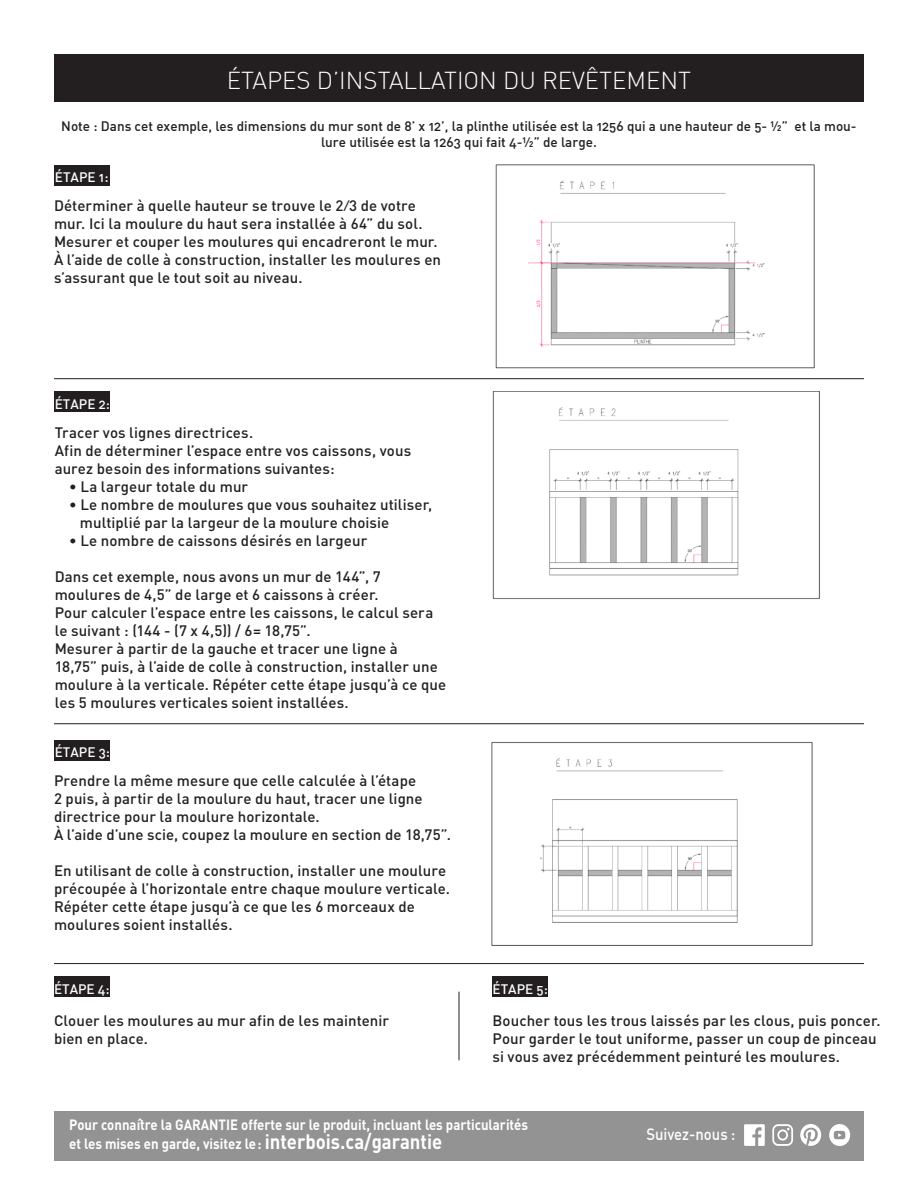
<style>
.page{position:relative;width:918px;height:1188px;background:#fff}
.page>*{position:absolute;margin:0;border:0;box-sizing:border-box;transform-origin:0 0}
.Titre_En-tête{font:300 24px "DIN";color:#fff}
.t1{font:16.2px "DIN Medium Alternate";color:#fff;scale:.92 1}
.Texte{font:500 15px/18px "DIN";letter-spacing:.005em;color:#231f20}
.t2{font:700 14.7px/19px "DIN";color:#fff;scale:.9 1}
.Petit_texte{font:13.5px/16.2px "DIN Medium Alternate";color:#231f20;text-align:center}
.Petit_texte-2{font:13.5px "DIN Medium Alternate";color:#fff}
.s1{font-size:20.55px}
</style>
<div class="page">
<div style="left:54px;top:1111px;width:810px;height:50px;background:#939393"></div>
<svg style="left:744px;top:1124px;width:21px;height:22px"></svg>
<svg style="left:800px;top:1124px;width:21px;height:22px"></svg>
<svg style="left:829px;top:1124px;width:21px;height:22px"></svg>
<svg style="left:772px;top:1124px;width:21px;height:22px"></svg>
<div style="left:54px;top:54px;width:810px;height:48px;background:#231f20"></div>
<div style="left:54px;top:165px;width:56px;height:21px;background:#231f20"></div>
<div style="left:55px;top:392px;width:55px;height:20px;background:#231f20"></div>
<div style="left:54px;top:977px;width:56px;height:20px;background:#231f20"></div>
<div style="left:493px;top:977px;width:55px;height:20px;background:#231f20"></div>
<div style="left:55px;top:740px;width:55px;height:21px;background:#231f20"></div>
<img style="left:495px;top:164px;width:320px;height:205px">
<img style="left:493px;top:392px;width:327px;height:207px">
<img style="left:491px;top:741px;width:322px;height:205px">
<hr style="left:54px;top:378px;width:810px;height:1px;background:#231f20">
<hr style="left:54px;top:723px;width:810px;height:1px;background:#231f20">
<hr style="left:54px;top:963px;width:810px;height:1px;background:#231f20">
<hr style="left:459px;top:992px;width:1px;height:68px;background:#231f20">
<p class="Titre_En-tête" style="left:227px;top:66px;width:466px">ÉTAPES D’INSTALLATION DU REVÊTEMENT</p>
<p class="Petit_texte" style="left:61px;top:117px;width:797px">Note : Dans cet exemple, les dimensions du mur sont de 8’ x 12’, la plinthe utilisée est la 1256 qui a une hauteur de 5- ½” et la mou&shy;lure utilisée est la 1263 qui fait 4-½” de large.</p>
<p class="Petit_texte-2" style="left:55px;top:169px;width:55px">ÉTAPE 1:</p>
<p class="Texte" style="left:54px;top:196px;width:389px">Déterminer à quelle hauteur se trouve le 2⁄3 de votre mur. Ici la moulure du haut sera installée à 64” du sol.<br>Mesurer et couper les moulures qui encadreront le mur.<br>À l’aide de colle à construction, installer les moulures en s’assurant que le tout soit au niveau.</p>
<p class="Petit_texte-2" style="left:55px;top:395px;width:57px">ÉTAPE 2:</p>
<p class="Texte" style="left:55px;top:423px;width:200px">Tracer vos lignes directrices.</p>
<p class="Texte" style="left:55px;top:441px;width:358px">Afin de déterminer l’espace entre vos caissons, vous aurez besoin des informations suivantes:</p>
<p class="Texte" style="left:69px;top:477px;width:181px">• La largeur totale du mur</p>
<p class="Texte" style="left:69px;top:495px;width:365px">• Le nombre de moulures que vous souhaitez utiliser,</p>
<p class="Texte" style="left:80px;top:513px;width:311px">multiplié par la largeur de la moulure choisie</p>
<p class="Texte" style="left:69px;top:531px;width:300px">• Le nombre de caissons désirés en largeur</p>
<p class="Texte" style="left:55px;top:567px;width:328px">Dans cet exemple, nous avons un mur de 144”, 7 moulures de 4,5” de large et 6 caissons à créer.</p>
<p class="Texte" style="left:55px;top:603px;width:393px">Pour calculer l’espace entre les caissons, le calcul sera le suivant : (144 - (7 x 4,5)) / 6= 18,75”.<br>Mesurer à partir de la gauche et tracer une ligne à<br>18,75” puis, à l’aide de colle à construction, installer une moulure à la verticale. Répéter cette étape jusqu’à ce que les 5 moulures verticales soient installées.</p>
<p class="Petit_texte-2" style="left:55px;top:744px;width:57px">ÉTAPE 3:</p>
<p class="Texte" style="left:54px;top:772px;width:370px">Prendre la même mesure que celle calculée à l’étape<br>2 puis, à partir de la moulure du haut, tracer une ligne directrice pour la moulure horizontale.</p>
<p class="Texte" style="left:54px;top:826px;width:399px">À l’aide d’une scie, coupez la moulure en section de 18,75”.</p>
<p class="Texte" style="left:54px;top:862px;width:398px">En utilisant de colle à construction, installer une moulure précoupée à l’horizontale entre chaque moulure verticale.<br>Répéter cette étape jusqu’à ce que les 6 morceaux de moulures soient installés.</p>
<p class="Petit_texte-2" style="left:54px;top:980px;width:57px">ÉTAPE 4:</p>
<p class="Petit_texte-2" style="left:493px;top:980px;width:57px">ÉTAPE 5:</p>
<p class="Texte" style="left:54px;top:1011px;width:337px">Clouer les moulures au mur afin de les maintenir bien en place.</p>
<p class="Texte" style="left:493px;top:1011px;width:390px">Boucher tous les trous laissés par les clous, puis poncer.<br>Pour garder le tout uniforme, passer un coup de pinceau si vous avez précédemment peinturé les moulures.</p>
<p class="t2" style="left:69px;top:1114px;width:511px">Pour connaître la GARANTIE offerte sur le produit, incluant les particularités et les mises en garde, visitez le: <span class="s1">interbois.ca/garantie</span></p>
<p class="t1" style="left:647px;top:1124px;width:98px">Suivez-nous :</p>
</div>
